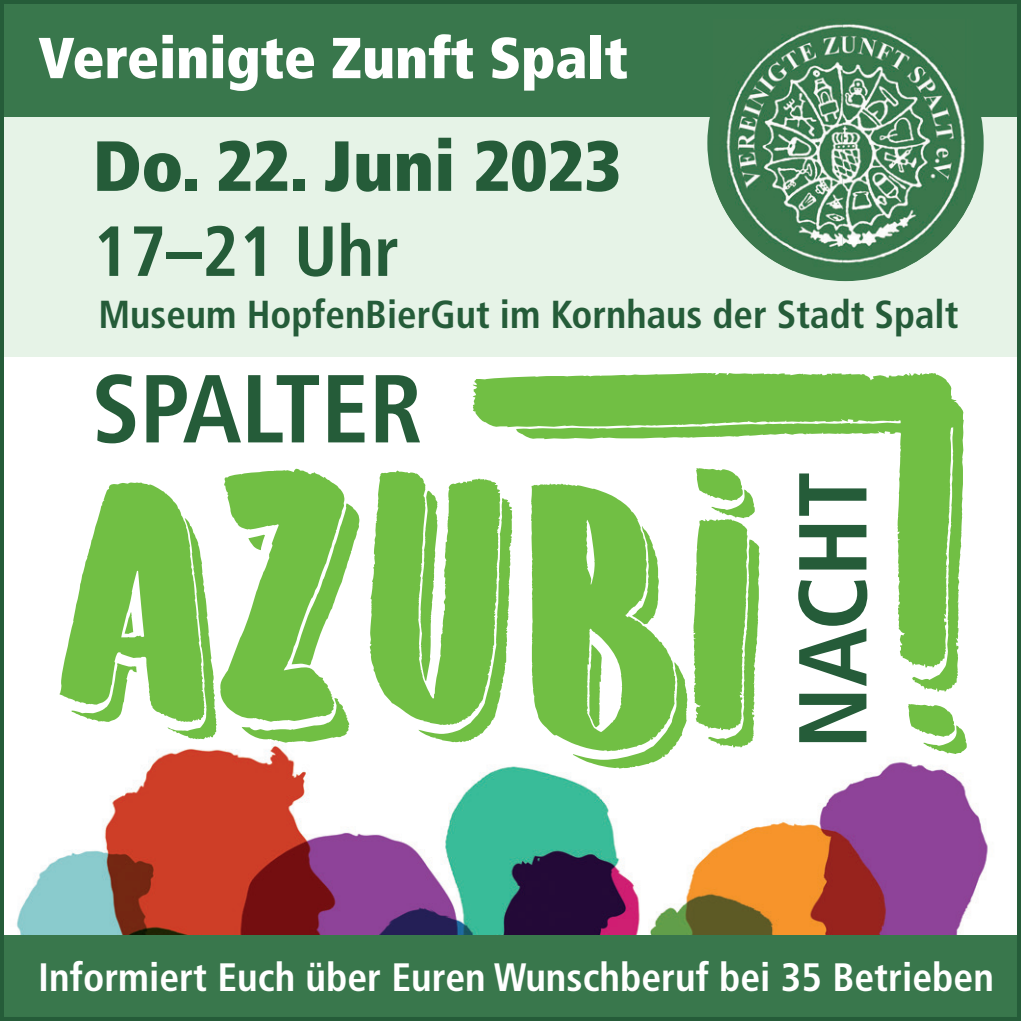
<style>
.page{position:relative;width:1021px;height:1021px;background:#fff}
.page>*{position:absolute;margin:0;border:0;box-sizing:border-box;transform-origin:0 0}
.t1{font:156.4px "Originalsis Out";color:#71bf44}
.t2{font:700 condensed 96.4px "Frutiger";color:#255c39}
.t3{font:900 condensed 70.8px "Frutiger";color:#255c39}
.t4{font:700 condensed 70.8px "Frutiger";color:#255c39}
.t5{font:900 condensed 57.6px "Frutiger";color:#fff}
.t6{font:700 condensed 39.6px "Frutiger";color:#fff}
.t7{font:700 condensed 39.2px "Frutiger";color:#255c39}
</style>
<div class="page">
<img style="left:16px;top:742px;width:972px;height:193px">
<div style="left:0;top:5px;width:1020px;height:351px;background:#e6f3e7"></div>
<div style="left:0;top:935px;width:1020px;height:85px;background:#39774c"></div>
<div style="left:0;top:0;width:1020px;height:116px;background:#39774c"></div>
<div style="left:707px;top:5px;width:276px;height:276px;background:#39774c;border-radius:50%"></div>
<img style="left:712px;top:23px;width:260px;height:248px">
<svg style="left:908px;top:704px;width:58px;height:50px"></svg>
<svg style="left:473px;top:373px;width:490px;height:318px"></svg>
<h3 class="t5" style="left:38px;top:23px;width:591px">Vereinigte Zunft Spalt</h3>
<h3 class="t3" style="left:93px;top:123px;width:529px">Do. 22. Juni 2023</h3>
<h3 class="t4" style="left:93px;top:209px;width:308px">17–21 Uhr</h3>
<p class="t7" style="left:98px;top:291px;width:861px">Museum HopfenBierGut im Kornhaus der Stadt Spalt</p>
<h2 class="t2" style="left:92px;top:352px;width:332px">SPALTER</h2>
<h1 class="t1" style="left:65px;top:532px;width:707px">AZUBI</h1>
<h2 class="t2" style="left:775px;top:749px;width:279px;rotate:-90deg">NACHT</h2>
<p class="t6" style="left:38px;top:953px;width:957px">Informiert Euch über Euren Wunschberuf bei 35 Betrieben</p>
</div>
